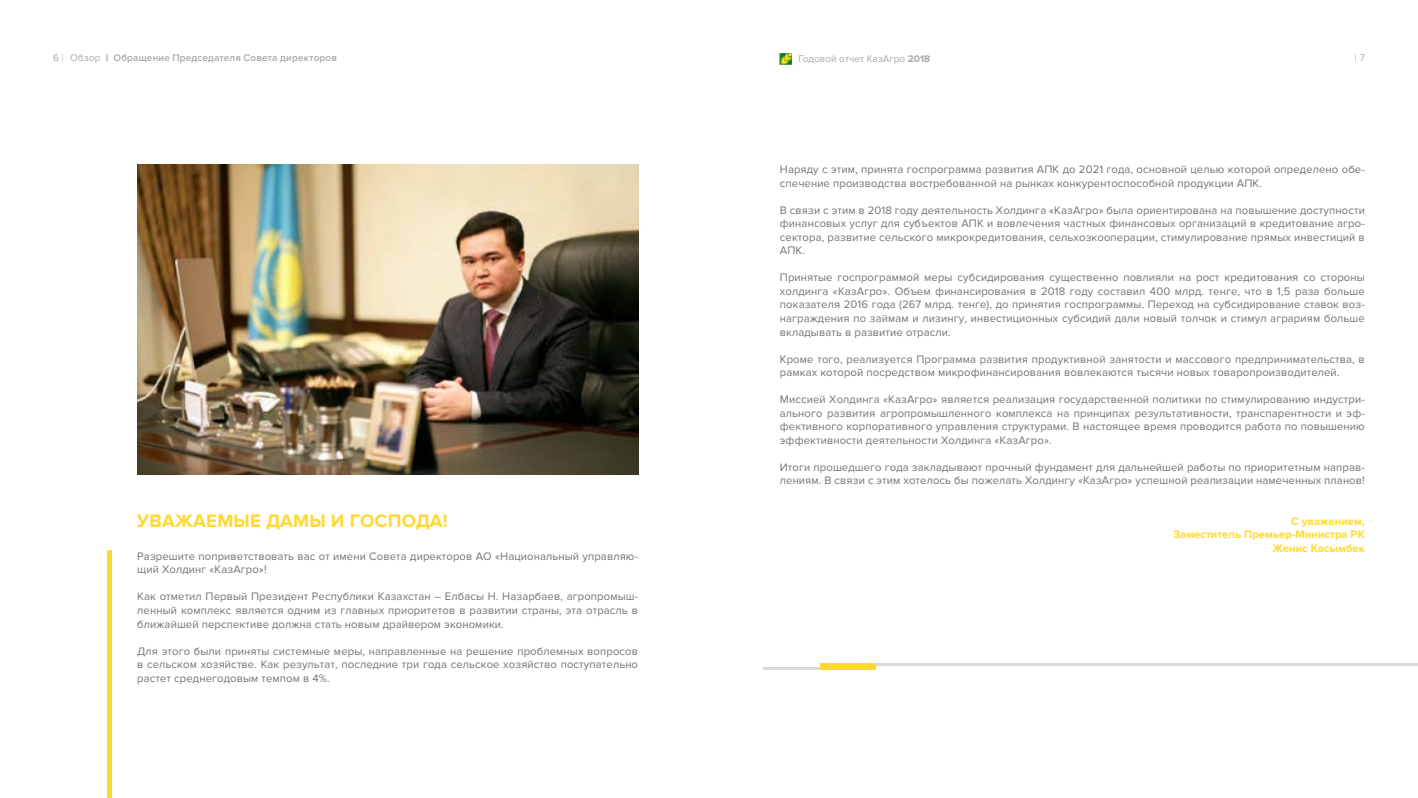
<style>
.page{position:relative;width:1418px;height:798px;background:#fff}
.page>*{position:absolute;margin:0;border:0;box-sizing:border-box;transform-origin:0 0}
.t1{font:700 18.75px "Proxima Nova";letter-spacing:.01em;color:#ffd933}
.t2{font:11.25px/13.5px "Proxima Nova";letter-spacing:.01em;color:#777472;text-align:justify}
.t3{font:700 11.25px/13.5px "Proxima Nova";color:#ffd933;text-align:right}
.t4{font:600 10px "Proxima Nova";letter-spacing:.015em;color:#a8a8a7}
.t5{font:10px "Proxima Nova";color:#a8a8a7}
.s1{font-weight:700}
.s2{font-weight:400}
</style>
<div class="page">
<img style="left:137px;top:164px;width:501px;height:310px">
<hr style="left:107px;top:550px;width:4px;height:247px;background:#ffd933">
<hr style="left:867px;top:663px;width:550px;height:2px;background:#dbd9da">
<hr style="left:763px;top:667px;width:110px;height:2px;background:#dbd9da">
<div style="left:819px;top:663px;width:56px;height:6px;background:#ffd933"></div>
<svg style="left:780px;top:53px;width:11px;height:12px"></svg>
<p class="t5" style="left:53px;top:52px;width:12px">6 |</p>
<p class="t5" style="left:798px;top:53px;width:133px">Годовой отчет КазАгро <span class="s1">2018</span></p>
<p class="t5" style="left:1354px;top:52px;width:11px">| 7</p>
<p class="t4" style="left:70px;top:52px;width:269px"><span class="s2">Обзор</span> I Обращение Председателя Совета директоров</p>
<h1 class="t1" style="left:137px;top:509px;width:312px">УВАЖАЕМЫЕ ДАМЫ И ГОСПОДА!</h1>
<p class="t2" style="left:137px;top:549px;width:502px">Разрешите поприветствовать вас от имени Совета директоров АО «Национальный управляю&shy;щий Холдинг «КазАгро»!</p>
<p class="t2" style="left:137px;top:590px;width:502px">Как отметил Первый Президент Республики Казахстан – Елбасы Н. Назарбаев, агропромыш&shy;ленный комплекс является одним из главных приоритетов в развитии страны, эта отрасль в ближайшей перспективе должна стать новым драйвером экономики.</p>
<p class="t2" style="left:137px;top:644px;width:502px">Для этого были приняты системные меры, направленные на решение проблемных вопросов в сельском хозяйстве. Как результат, последние три года сельское хозяйство поступательно растет среднегодовым темпом в 4%.</p>
<p class="t2" style="left:780px;top:163px;width:586px">Наряду с этим, принята госпрограмма развития АПК до 2021 года, основной целью которой определено обе&shy;спечение производства востребованной на рынках конкурентоспособной продукции АПК.</p>
<p class="t2" style="left:780px;top:203px;width:586px">В связи с этим в 2018 году деятельность Холдинга «КазАгро» была ориентирована на повышение доступности финансовых услуг для субъектов АПК и вовлечения частных финансовых организаций в кредитование агро&shy;сектора, развитие сельского микрокредитования, сельхозкооперации, стимулирование прямых инвестиций в АПК.</p>
<p class="t2" style="left:780px;top:271px;width:586px">Принятые госпрограммой меры субсидирования существенно повлияли на рост кредитования со стороны холдинга «КазАгро». Объем финансирования в 2018 году составил 400 млрд. тенге, что в 1,5 раза больше показателя 2016 года (267 млрд. тенге), до принятия госпрограммы. Переход на субсидирование ставок воз&shy;награждения по займам и лизингу, инвестиционных субсидий дали новый толчок и стимул аграриям больше вкладывать в развитие отрасли.</p>
<p class="t2" style="left:780px;top:352px;width:586px">Кроме того, реализуется Программа развития продуктивной занятости и массового предпринимательства, в рамках которой посредством микрофинансирования вовлекаются тысячи новых товаропроизводителей.</p>
<p class="t2" style="left:780px;top:392px;width:586px">Миссией Холдинга «КазАгро» является реализация государственной политики по стимулированию индустри&shy;ального развития агропромышленного комплекса на принципах результативности, транспарентности и эф&shy;фективного корпоративного управления структурами. В настоящее время проводится работа по повышению эффективности деятельности Холдинга «КазАгро».</p>
<p class="t2" style="left:780px;top:460px;width:586px">Итоги прошедшего года закладывают прочный фундамент для дальнейшей работы по приоритетным направ&shy;лениям. В связи с этим хотелось бы пожелать Холдингу «КазАгро» успешной реализации намеченных планов!</p>
<p class="t3" style="left:1173px;top:514px;width:193px">С уважением,<br>Заместитель Премьер-Министра РК<br>Женис Касымбек</p>
</div>
